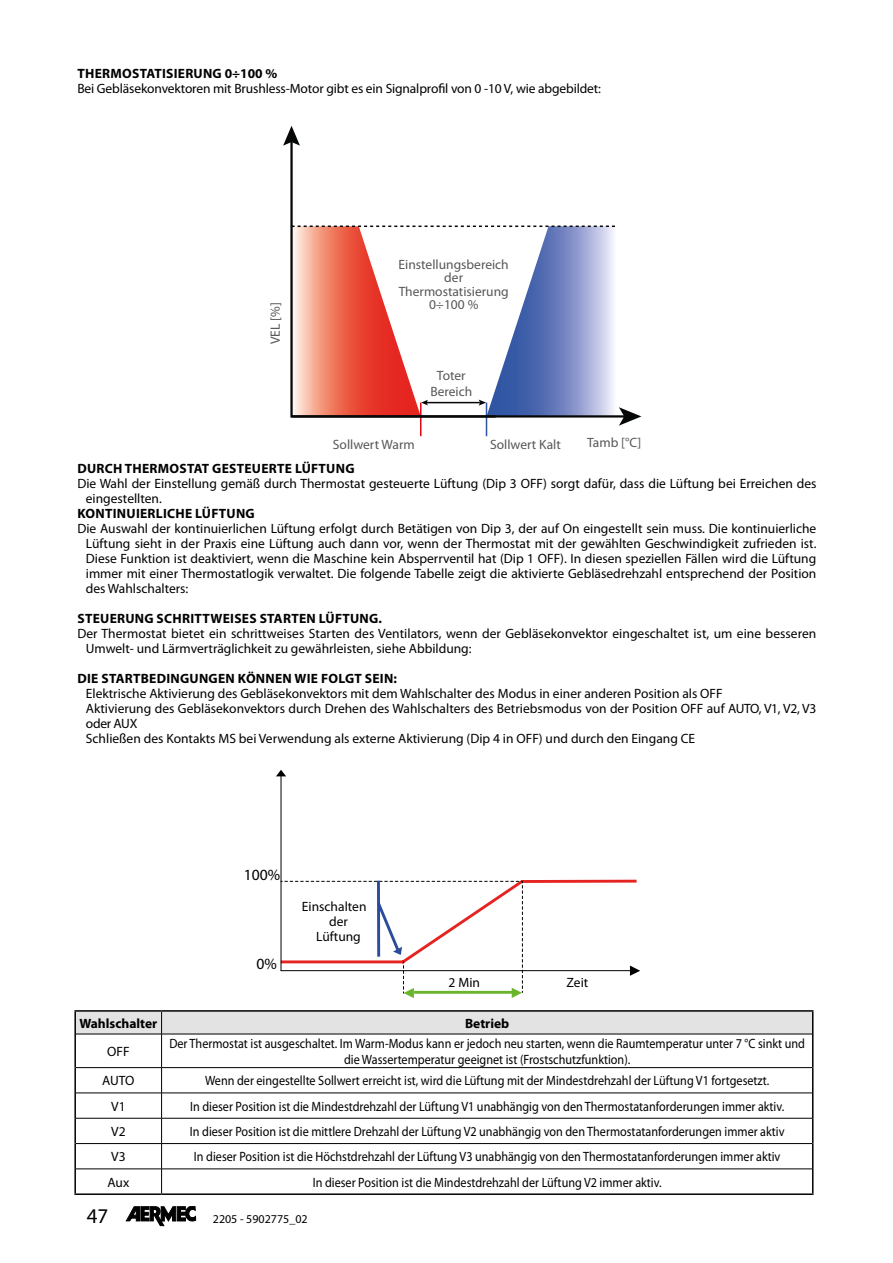
<style>
.page{position:relative;width:893px;height:1263px;background:#fff}
.page>*{position:absolute;margin:0;border:0;box-sizing:border-box;transform-origin:0 0}
.t1{font:21px "Myriad Pro";color:#000}
.t2{font:15.6px "Myriad Pro";color:#000}
.t3{font:13.5px/15px "Myriad Pro";color:#000}
.t4{font:13.5px/16.2px "Myriad Pro";color:#000;text-align:center;scale:.9 1}
.t5{font:700 13.5px "Myriad Pro";letter-spacing:.02em;color:#000}
.t6{font:13.5px/13.4px "Myriad Pro";color:#575756;text-align:center}
.t7{font:700 13.5px "Myriad Pro";color:#000}
.t8{font:12px "Myriad Pro";color:#000}
</style>
<div class="page">
<svg style="left:126px;top:1206px;width:70px;height:20px"></svg>
<hr style="left:420px;top:403px;width:1px;height:33px;background:#e30613">
<hr style="left:486px;top:403px;width:1px;height:33px;background:#3056a3">
<svg style="left:290px;top:146px;width:3px;height:272px"></svg>
<svg style="left:283px;top:126px;width:17px;height:20px"></svg>
<svg style="left:292px;top:225px;width:349px;height:201px"></svg>
<hr style="left:281px;top:776px;width:1px;height:195px;background:#000">
<svg style="left:276px;top:770px;width:10px;height:6px"></svg>
<hr style="left:74px;top:1010px;width:88px;height:2px;background:#000">
<hr style="left:74px;top:1012px;width:2px;height:22px;background:#000">
<hr style="left:74px;top:1034px;width:2px;height:33px;background:#000">
<hr style="left:812px;top:1034px;width:1px;height:33px;background:#000">
<hr style="left:74px;top:1067px;width:2px;height:26px;background:#000">
<hr style="left:74px;top:1093px;width:2px;height:25px;background:#000">
<hr style="left:74px;top:1118px;width:2px;height:25px;background:#000">
<hr style="left:74px;top:1143px;width:2px;height:26px;background:#000">
<hr style="left:74px;top:1169px;width:2px;height:24px;background:#000">
<svg style="left:812px;top:1067px;width:1px;height:126px"></svg>
<hr style="left:74px;top:1193px;width:88px;height:2px;background:#000">
<hr style="left:162px;top:1193px;width:651px;height:2px;background:#000">
<svg style="left:75px;top:877px;width:738px;height:158px"></svg>
<hr style="left:76px;top:1034px;width:86px;height:1px;background:#000">
<hr style="left:162px;top:1034px;width:650px;height:1px;background:#000">
<hr style="left:161px;top:1034px;width:1px;height:33px;background:#000">
<hr style="left:76px;top:1067px;width:86px;height:1px;background:#000">
<hr style="left:162px;top:1067px;width:650px;height:1px;background:#000">
<hr style="left:76px;top:1093px;width:86px;height:1px;background:#000">
<hr style="left:162px;top:1093px;width:650px;height:1px;background:#000">
<hr style="left:76px;top:1118px;width:86px;height:1px;background:#000">
<hr style="left:162px;top:1118px;width:650px;height:1px;background:#000">
<hr style="left:76px;top:1143px;width:86px;height:1px;background:#000">
<hr style="left:162px;top:1143px;width:650px;height:1px;background:#000">
<hr style="left:76px;top:1168px;width:86px;height:1px;background:#000">
<hr style="left:162px;top:1168px;width:650px;height:1px;background:#000">
<svg style="left:161px;top:1068px;width:1px;height:125px"></svg>
<p class="t5" style="left:77px;top:65px;width:201px">THERMOSTATISIERUNG 0÷100 %</p>
<p class="t3" style="left:77px;top:81px;width:525px">Bei Gebläsekonvektoren mit Brushless-Motor gibt es ein Signalprofil von 0 -10 V, wie abgebildet:</p>
<p class="t6" style="left:268px;top:344px;width:43px;rotate:-90deg">VEL [%]</p>
<p class="t6" style="left:399px;top:257px;width:112px">Einstellungsbereich der<br>Thermostatisierung<br>0÷100 %</p>
<p class="t6" style="left:430px;top:367px;width:43px;line-height:16.2px">Toter<br>Bereich</p>
<p class="t6" style="left:333px;top:437px;width:83px">Sollwert Warm</p>
<p class="t6" style="left:490px;top:437px;width:72px">Sollwert Kalt</p>
<p class="t6" style="left:587px;top:436px;width:56px">Tamb [°C]</p>
<p class="t5" style="left:77px;top:459px;width:279px">DURCH THERMOSTAT GESTEUERTE LÜFTUNG</p>
<p class="t3" style="left:86px;top:476px;width:732px;text-indent:-9px">Die Wahl der Einstellung gemäß durch Thermostat gesteuerte Lüftung (Dip 3 OFF) sorgt dafür, dass die Lüftung bei Erreichen des eingestellten.</p>
<p class="t5" style="left:77px;top:504px;width:179px">KONTINUIERLICHE LÜFTUNG</p>
<p class="t3" style="left:86px;top:521px;width:732px;text-align:justify;text-indent:-9px">Die Auswahl der kontinuierlichen Lüftung erfolgt durch Betätigen von Dip 3, der auf On eingestellt sein muss. Die kontinuierliche Lüftung sieht in der Praxis eine Lüftung auch dann vor, wenn der Thermostat mit der gewählten Geschwindigkeit zufrieden ist.<br>Diese Funktion ist deaktiviert, wenn die Maschine kein Absperrventil hat (Dip 1 OFF). In diesen speziellen Fällen wird die Lüftung immer mit einer Thermostatlogik verwaltet. Die folgende Tabelle zeigt die aktivierte Gebläsedrehzahl entsprechend der Position des Wahlschalters:</p>
<p class="t5" style="left:77px;top:609px;width:306px">STEUERUNG SCHRITTWEISES STARTEN LÜFTUNG.</p>
<p class="t3" style="left:86px;top:626px;width:732px;text-indent:-9px">Der Thermostat bietet ein schrittweises Starten des Ventilators, wenn der Gebläsekonvektor eingeschaltet ist, um eine besseren<br>Umwelt- und Lärmverträglichkeit zu gewährleisten, siehe Abbildung:</p>
<p class="t5" style="left:77px;top:669px;width:321px">DIE STARTBEDINGUNGEN KÖNNEN WIE FOLGT SEIN:</p>
<p class="t3" style="left:86px;top:686px;width:732px">Elektrische Aktivierung des Gebläsekonvektors mit dem Wahlschalter des Modus in einer anderen Position als OFF<br>Aktivierung des Gebläsekonvektors durch Drehen des Wahlschalters des Betriebsmodus von der Position OFF auf AUTO, V1, V2, V3 oder AUX<br>Schließen des Kontakts MS bei Verwendung als externe Aktivierung (Dip 4 in OFF) und durch den Eingang CE</p>
<p class="t2" style="left:244px;top:865px;width:38px">100%</p>
<p class="t2" style="left:257px;top:954px;width:22px">0%</p>
<p class="t3" style="left:302px;top:898px;width:66px">Einschalten</p>
<p class="t3" style="left:329px;top:913px;width:20px">der</p>
<p class="t3" style="left:316px;top:928px;width:46px">Lüftung</p>
<p class="t3" style="left:449px;top:974px;width:33px">2 Min</p>
<p class="t3" style="left:567px;top:974px;width:23px">Zeit</p>
<p class="t7" style="left:79px;top:1014px;width:80px">Wahlschalter</p>
<p class="t7" style="left:465px;top:1014px;width:46px">Betrieb</p>
<p class="t3" style="left:107px;top:1044px;width:24px">OFF</p>
<p class="t4" style="left:169px;top:1035px;width:708px">Der Thermostat ist ausgeschaltet. Im Warm-Modus kann er jedoch neu starten, wenn die Raumtemperatur unter 7 °C sinkt und die Wassertemperatur geeignet ist (Frostschutzfunktion).</p>
<p class="t3" style="left:102px;top:1073px;width:34px">AUTO</p>
<p class="t4" style="left:205px;top:1072px;width:628px">Wenn der eingestellte Sollwert erreicht ist, wird die Lüftung mit der Mindestdrehzahl der Lüftung V1 fortgesetzt.</p>
<p class="t3" style="left:111px;top:1098px;width:16px">V1</p>
<p class="t4" style="left:190px;top:1098px;width:662px">In dieser Position ist die Mindestdrehzahl der Lüftung V1 unabhängig von den Thermostatanforderungen immer aktiv.</p>
<p class="t3" style="left:111px;top:1124px;width:16px">V2</p>
<p class="t4" style="left:190px;top:1123px;width:662px">In dieser Position ist die mittlere Drehzahl der Lüftung V2 unabhängig von den Thermostatanforderungen immer aktiv</p>
<p class="t3" style="left:111px;top:1149px;width:16px">V3</p>
<p class="t4" style="left:194px;top:1148px;width:653px">In dieser Position ist die Höchstdrehzahl der Lüftung V3 unabhängig von den Thermostatanforderungen immer aktiv</p>
<p class="t3" style="left:107px;top:1174px;width:23px">Aux</p>
<p class="t4" style="left:313px;top:1174px;width:389px">In dieser Position ist die Mindestdrehzahl der Lüftung V2 immer aktiv.</p>
<h1 class="t1" style="left:87px;top:1203px;width:23px">47</h1>
<p class="t8" style="left:213px;top:1211px;width:96px">2205 - 5902775_02</p>
</div>
